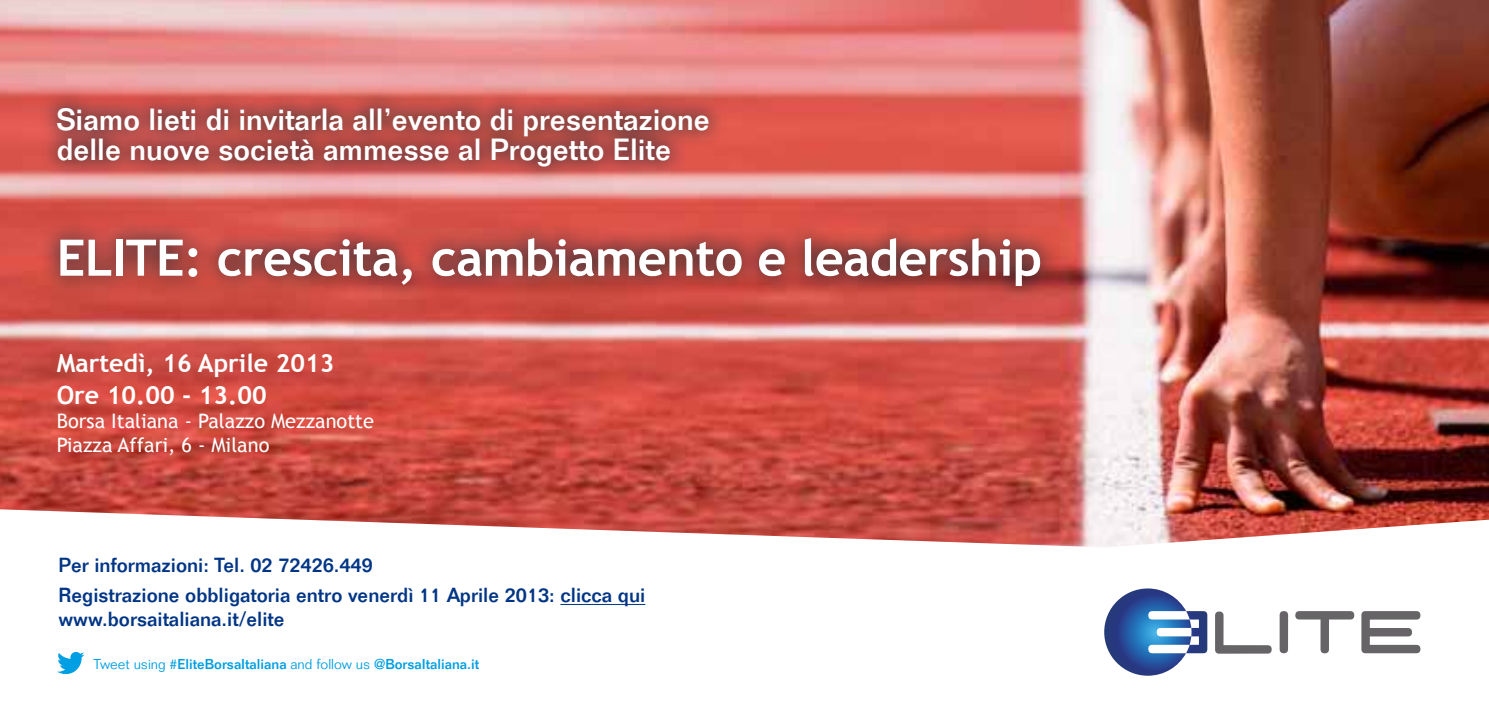
<style>
.page{position:relative;width:1489px;height:709px;background:#fff}
.page>*{position:absolute;margin:0;border:0;box-sizing:border-box;transform-origin:0 0}
.t1{font:700 50.25px "Trebuchet MS";letter-spacing:-.01em;color:#fff}
.t2{font:500 30px/30px "Folio Std";color:#fff}
.t3{font:700 25px/32.5px "Trebuchet MS";color:#fff}
.t4{font:500 20px/30.8px "Folio Std";color:#003585}
.t5{font:20px/23.8px "Trebuchet MS";color:#fff}
.t6{font:500 14px "Folio Std";color:#009fe3}
.s1{font-weight:300}
</style>
<div class="page">
<img style="left:0;top:0;width:1488px;height:509px">
<svg style="left:0;top:509px;width:1488px;height:167px"></svg>
<div style="left:39px;top:88px;width:688px;height:97px;background:#022735;opacity:.75"></div>
<hr style="left:560px;top:604px;width:85px;height:1px;background:#003585">
<div style="left:40px;top:219px;width:1018px;height:85px;background:#022735;opacity:.75"></div>
<div style="left:1279px;top:611px;width:8px;height:42px;background:#666467;border-radius:4px"></div>
<svg style="left:1295px;top:611px;width:59px;height:42px"></svg>
<svg style="left:1361px;top:611px;width:59px;height:42px"></svg>
<svg style="left:1214px;top:611px;width:57px;height:42px"></svg>
<svg style="left:1104px;top:588px;width:103px;height:87px"></svg>
<svg style="left:57px;top:652px;width:27px;height:22px"></svg>
<h2 class="t2" style="left:57px;top:104px;width:654px">Siamo lieti di invitarla all’evento di presentazione delle nuove società ammesse al Progetto Elite</h2>
<h1 class="t1" style="left:57px;top:226px;width:987px">ELITE: crescita, cambiamento e leadership</h1>
<p class="t3" style="left:57px;top:346px;width:279px">Martedì, 16 Aprile 2013<br>Ore 10.00 - 13.00</p>
<p class="t5" style="left:57px;top:409px;width:319px">Borsa Italiana - Palazzo Mezzanotte<br>Piazza Affari, 6 - Milano</p>
<p class="t4" style="left:58px;top:549px;width:588px">Per informazioni: Tel. 02 72426.449<br>Registrazione obbligatoria entro venerdì 11 Aprile 2013: clicca qui</p>
<p class="t4" style="left:58px;top:604px;width:227px">www.borsaitaliana.it/elite</p>
<p class="t6" style="left:94px;top:655px;width:387px"><span class="s1">Tweet using</span> #EliteBorsaItaliana <span class="s1">and follow us</span> @BorsaItaliana.it</p>
</div>
